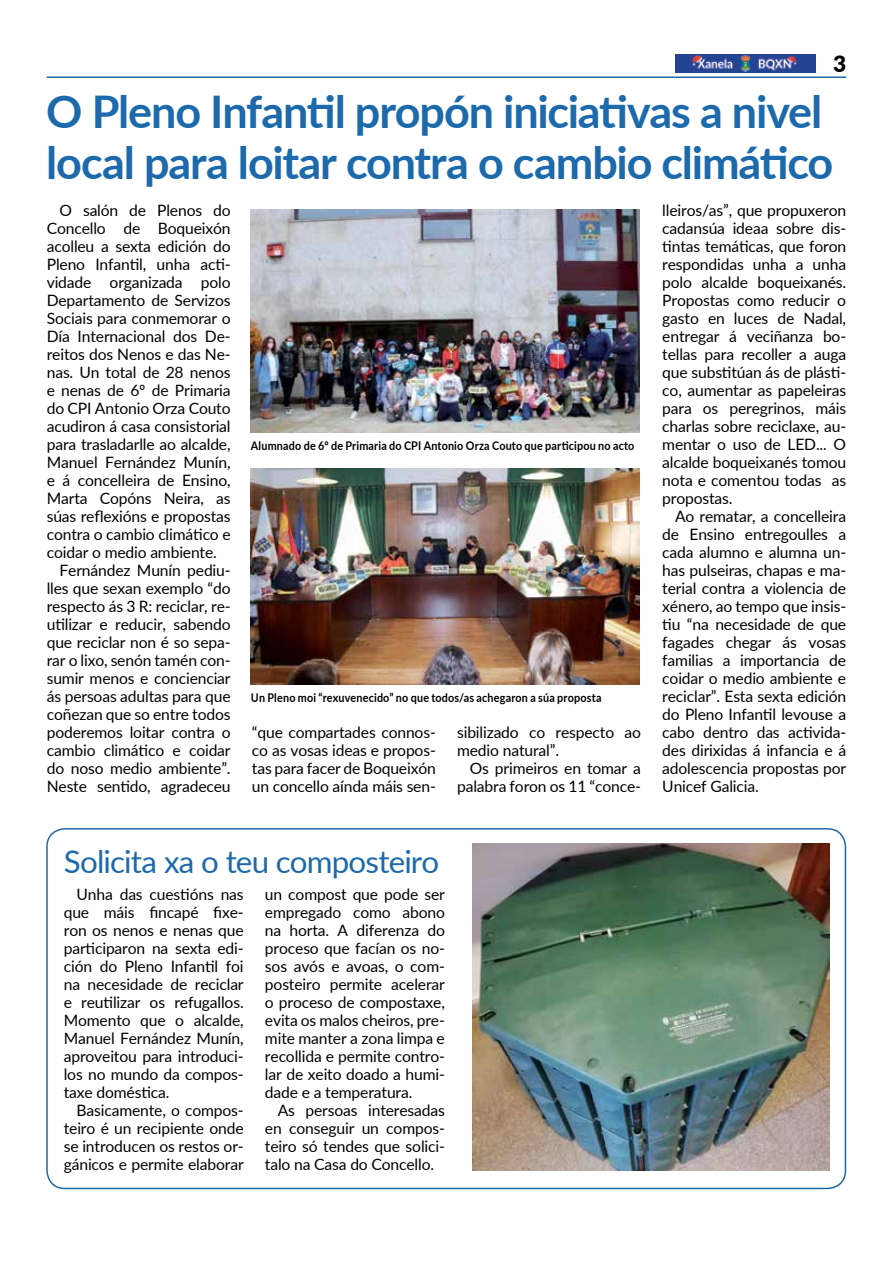
<style>
.page{position:relative;width:893px;height:1263px;background:#fff}
.page>*{position:absolute;margin:0;border:0;box-sizing:border-box;transform-origin:0 0}
.t1{font:700 45px/51px "Lato";letter-spacing:-.025em;color:#1c69ac}
.t2{font:31.35px "Lato";letter-spacing:-.03em;color:#1c69ac}
.t3{font:900 22.5px "Lato";color:#000}
.t4{font:15.6px/18px "Lato";letter-spacing:-.01em;color:#000;text-align:justify}
.t5{font:700 12px "Lato";letter-spacing:.015em;color:#000;scale:.9 1}
</style>
<div class="page">
<hr style="left:47px;top:77px;width:799px;height:1px;background:#1c69ac">
<img style="left:675px;top:54px;width:141px;height:18px">
<div style="left:46px;top:828px;width:800px;height:361px;border:2px solid #1c69ac;border-radius:18px"></div>
<img style="left:251px;top:210px;width:389px;height:222px">
<img style="left:251px;top:468px;width:389px;height:216px">
<img style="left:472px;top:843px;width:357px;height:327px">
<h3 class="t3" style="left:833px;top:47px;width:15px">3</h3>
<h1 class="t1" style="left:46px;top:85px;width:789px">O Pleno Infantil propón iniciativas a nivel local para loitar contra o cambio climático</h1>
<p class="t4" style="left:60px;top:201px;width:173px">O salón de Plenos do</p>
<p class="t4" style="left:47px;top:219px;width:185px">Concello de Boqueixón</p>
<p class="t4" style="left:47px;top:237px;width:185px">acolleu a sexta edición do</p>
<p class="t4" style="left:47px;top:255px;width:185px">Pleno Infantil, unha acti-</p>
<p class="t4" style="left:47px;top:273px;width:185px">vidade organizada polo</p>
<p class="t4" style="left:47px;top:291px;width:185px">Departamento de Servizos</p>
<p class="t4" style="left:47px;top:309px;width:185px">Sociais para conmemorar o</p>
<p class="t4" style="left:47px;top:327px;width:185px">Día Internacional dos De-</p>
<p class="t4" style="left:47px;top:345px;width:185px">reitos dos Nenos e das Ne-</p>
<p class="t4" style="left:47px;top:363px;width:185px">nas. Un total de 28 nenos</p>
<p class="t4" style="left:47px;top:381px;width:185px">e nenas de 6º de Primaria</p>
<p class="t4" style="left:47px;top:399px;width:185px">do CPI Antonio Orza Couto</p>
<p class="t4" style="left:47px;top:417px;width:185px">acudiron á casa consistorial</p>
<p class="t4" style="left:47px;top:435px;width:185px">para trasladarlle ao alcalde,</p>
<p class="t4" style="left:47px;top:453px;width:185px">Manuel Fernández Munín,</p>
<p class="t4" style="left:47px;top:471px;width:185px">e á concelleira de Ensino,</p>
<p class="t4" style="left:47px;top:489px;width:185px">Marta Copóns Neira, as</p>
<p class="t4" style="left:47px;top:507px;width:185px">súas reflexións e propostas</p>
<p class="t4" style="left:47px;top:525px;width:185px">contra o cambio climático e</p>
<p class="t4" style="left:47px;top:543px;width:172px">coidar o medio ambiente.</p>
<p class="t4" style="left:60px;top:561px;width:173px">Fernández Munín pediu-</p>
<p class="t4" style="left:47px;top:579px;width:185px">lles que sexan exemplo “do</p>
<p class="t4" style="left:47px;top:597px;width:185px">respecto ás 3 R: reciclar, re-</p>
<p class="t4" style="left:47px;top:615px;width:185px">utilizar e reducir, sabendo</p>
<p class="t4" style="left:47px;top:633px;width:185px">que reciclar non é so sepa-</p>
<p class="t4" style="left:47px;top:651px;width:185px">rar o lixo, senón tamén con-</p>
<p class="t4" style="left:47px;top:669px;width:185px">sumir menos e concienciar</p>
<p class="t4" style="left:47px;top:687px;width:185px">ás persoas adultas para que</p>
<p class="t4" style="left:47px;top:705px;width:185px">coñezan que so entre todos</p>
<p class="t4" style="left:47px;top:723px;width:185px">poderemos loitar contra o</p>
<p class="t4" style="left:47px;top:741px;width:185px">cambio climático e coidar</p>
<p class="t4" style="left:47px;top:759px;width:185px">do noso medio ambiente”.</p>
<p class="t4" style="left:47px;top:777px;width:185px">Neste sentido, agradeceu</p>
<p class="t5" style="left:251px;top:437px;width:428px">Alumnado de 6º de Primaria do CPI Antonio Orza Couto que participou no acto</p>
<p class="t5" style="left:251px;top:689px;width:391px">Un Pleno moi “rexuvenecido” no que todos/as achegaron a súa proposta</p>
<p class="t4" style="left:252px;top:723px;width:185px">“que compartades connos&shy;co as vosas ideas e propos&shy;tas para facer de Boqueixón un concello aínda máis sen-</p>
<p class="t4" style="left:457px;top:723px;width:185px">sibilizado co respecto ao medio natural”.</p>
<p class="t4" style="left:457px;top:759px;width:185px;text-align:right">Os primeiros en tomar a palabra foron os 11 “conce-</p>
<h2 class="t2" style="left:64px;top:839px;width:377px">Solicita xa o teu composteiro</h2>
<p class="t4" style="left:64px;top:885px;width:181px;text-indent:13px">Unha das cuestións nas que máis fincapé fixe&shy;ron os nenos e nenas que participaron na sexta edi&shy;ción do Pleno Infantil foi na necesidade de reciclar e reutilizar os refugallos.<br>Momento que o alcalde, Manuel Fernández Munín, aproveitou para introduci&shy;los no mundo da compos&shy;taxe doméstica.</p>
<p class="t4" style="left:64px;top:1101px;width:181px;text-indent:13px">Basicamente, o compos&shy;teiro é un recipiente onde se introducen os restos or&shy;gánicos e permite elaborar</p>
<p class="t4" style="left:265px;top:885px;width:181px">un compost que pode ser empregado como abono na horta. A diferenza do proceso que facían os no&shy;sos avós e avoas, o com&shy;posteiro permite acelerar o proceso de compostaxe, evita os malos cheiros, pre&shy;mite manter a zona limpa e recollida e permite contro&shy;lar de xeito doado a humi&shy;dade e a temperatura.</p>
<p class="t4" style="left:265px;top:1101px;width:181px;text-indent:13px">As persoas interesadas en conseguir un compos&shy;teiro só tendes que solici&shy;talo na Casa do Concello.</p>
<p class="t4" style="left:662px;top:201px;width:185px">lleiros/as”, que propuxeron cadansúa ideaa sobre dis&shy;tintas temáticas, que foron respondidas unha a unha polo alcalde boqueixanés.<br>Propostas como reducir o gasto en luces de Nadal, entregar á veciñanza bo&shy;tellas para recoller a auga que substitúan ás de plásti&shy;co, aumentar as papeleiras para os peregrinos, máis charlas sobre reciclaxe, au&shy;mentar o uso de LED... O alcalde boqueixanés tomou nota e comentou todas as propostas.</p>
<p class="t4" style="left:662px;top:507px;width:185px;text-indent:13px">Ao rematar, a concelleira de Ensino entregoulles a cada alumno e alumna un&shy;has pulseiras, chapas e ma&shy;terial contra a violencia de xénero, ao tempo que insis&shy;tiu “na necesidade de que fagades chegar ás vosas familias a importancia de coidar o medio ambiente e reciclar”. Esta sexta edición do Pleno Infantil levouse a cabo dentro das activida&shy;des dirixidas á infancia e á adolescencia propostas por Unicef Galicia.</p>
</div>
